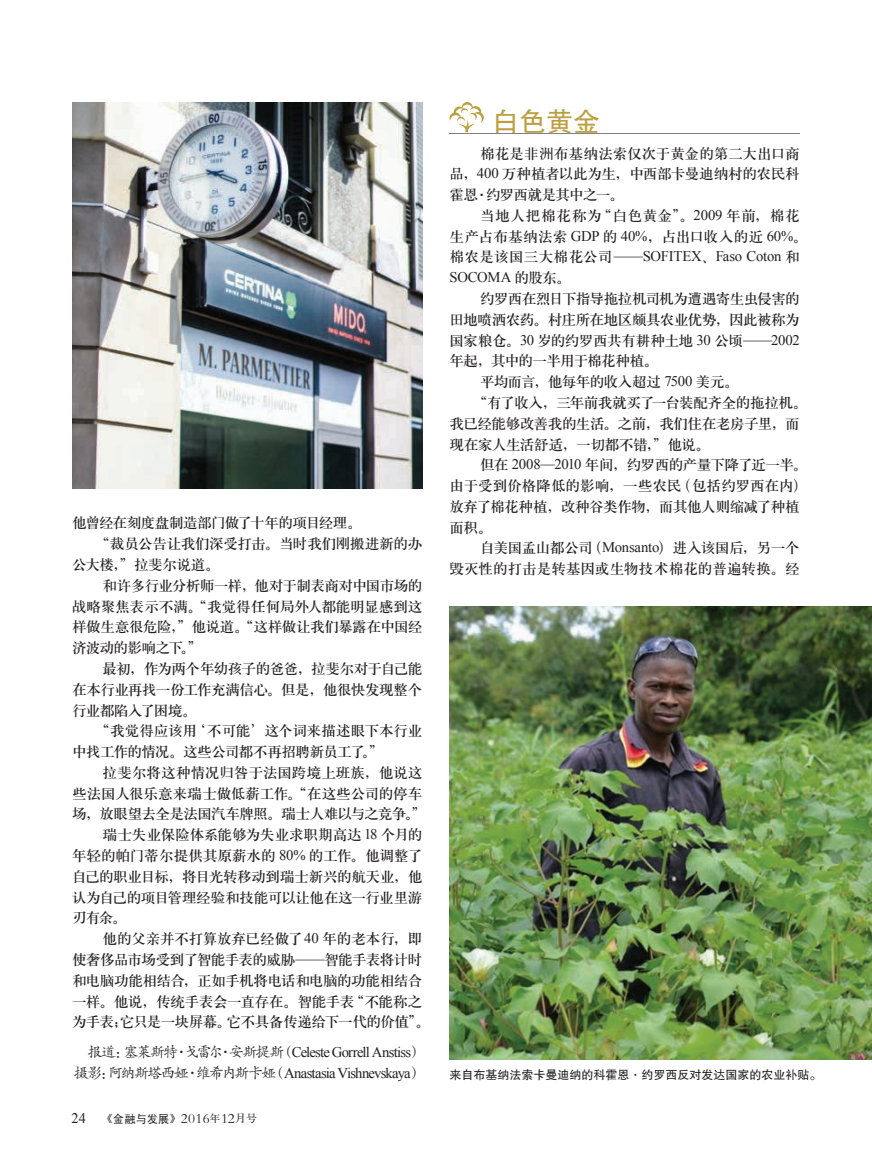
<style>
.page{position:relative;width:872px;height:1170px;background:#fff}
.page>*{position:absolute;margin:0;border:0;box-sizing:border-box;transform-origin:0 0}
.t1{font:27px "FZHTJW GB1 0";color:#bc9f3f}
.t2{font:14.7px/20.7px "H Ya 3 gj";letter-spacing:-.035em;color:#231f20;text-align:justify}
.t3{font:14.7px "H Ya 3 gj";letter-spacing:-.055em;color:#231f20}
.t4{font:14.7px/21px "Times New Roman";letter-spacing:-.045em;color:#231f20;text-align:right}
.t5{font:14.7px "H Ya 3 gj";letter-spacing:-.01em;color:#231f20}
.t6{font:14.7px/20.7px "H Ya 3 gj";letter-spacing:.015em;color:#231f20}
.t7{font:14.7px "H Ya 3 gj";letter-spacing:-.015em;color:#231f20}
.t8{font:14.7px/20.7px "Times New Roman";letter-spacing:-.015em;color:#231f20}
.t9{font:14.7px "H Ya 3 gj";letter-spacing:-.06em;color:#231f20}
.t10{font:14.25px "FZBSJW GB1 0";letter-spacing:.02em;color:#231f20}
.t11{font:12px "FZHTJW GB1 0";color:#231f20}
.s1{font-family:"Times New Roman"}
.s2{font-family:"FZKTJW GB1 0"}
.s3{font-family:"FZKTK GBK1 0"}
.s4{font-family:"Times New Roman";font-size:14.55px}
.s5{font-family:"FZHTJW GB1 0";font-size:10.05px}
.s6{font-family:"Sim Hei";font-size:11.55px}
.s7{font-family:"FZS3 JW GB1 0";font-size:10.2px}
.s8{font-family:"FZS3 JW GB1 0";font-size:10.65px}
.s9{font-family:"H Ya 3 gj"}
</style>
<div class="page">
<hr style="left:449px;top:133px;width:351px;height:1px;background:#808285">
<svg style="left:449px;top:102px;width:35px;height:30px"></svg>
<img style="left:449px;top:606px;width:423px;height:453px">
<img style="left:72px;top:102px;width:350px;height:386px">
<p class="t9" style="left:72px;top:515px;width:291px">他曾经在刻度盘制造部门做了十年的项目经理。</p>
<p class="t2" style="left:95px;top:533px;width:329px">“裁员公告让我们深受打击。当时我们刚搬进新的办</p>
<p class="t2" style="left:72px;top:554px;width:149px">公大楼，”拉斐尔说道。</p>
<p class="t3" style="left:103px;top:578px;width:321px">和许多行业分析师一样，他对于制表商对中国市场的</p>
<p class="t2" style="left:72px;top:596px;width:352px">战略聚焦表示不满。“我觉得任何局外人都能明显感到这</p>
<p class="t2" style="left:72px;top:616px;width:352px">样做生意很危险，”他说道。“这样做让我们暴露在中国经</p>
<p class="t2" style="left:72px;top:637px;width:132px">济波动的影响之下。”</p>
<p class="t2" style="left:103px;top:658px;width:321px">最初，作为两个年幼孩子的爸爸，拉斐尔对于自己能</p>
<p class="t2" style="left:72px;top:679px;width:352px">在本行业再找一份工作充满信心。但是，他很快发现整个</p>
<p class="t3" style="left:72px;top:702px;width:126px">行业都陷入了困境。</p>
<p class="t7" style="left:95px;top:723px;width:329px">“我觉得应该用‘不可能’这个词来描述眼下本行业</p>
<p class="t2" style="left:72px;top:741px;width:313px">中找工作的情况。这些公司都不再招聘新员工了。”</p>
<p class="t5" style="left:103px;top:765px;width:321px">拉斐尔将这种情况归咎于法国跨境上班族，他说这</p>
<p class="t2" style="left:72px;top:782px;width:352px">些法国人很乐意来瑞士做低薪工作。“在这些公司的停车</p>
<p class="t3" style="left:72px;top:806px;width:356px">场，放眼望去全是法国汽车牌照。瑞士人难以与之竞争。”</p>
<p class="t2" style="left:103px;top:824px;width:321px">瑞士失业保险体系能够为失业求职期高达 <span class="s1">18</span> 个月的</p>
<p class="t7" style="left:72px;top:848px;width:352px">年轻的帕门蒂尔提供其原薪水的 <span class="s1">80%</span> 的工作。他调整了</p>
<p class="t2" style="left:72px;top:866px;width:352px">自己的职业目标，将目光转移动到瑞士新兴的航天业，他</p>
<p class="t2" style="left:72px;top:886px;width:352px">认为自己的项目管理经验和技能可以让他在这一行业里游</p>
<p class="t2" style="left:72px;top:907px;width:56px">刃有余。</p>
<p class="t2" style="left:103px;top:928px;width:321px">他的父亲并不打算放弃已经做了<span class="s1">40</span> 年的老本行，即</p>
<p class="t2" style="left:72px;top:949px;width:352px">使奢侈品市场受到了智能手表的威胁<span class="s2">—</span>智能手表将计时</p>
<p class="t2" style="left:72px;top:969px;width:352px">和电脑功能相结合，正如手机将电话和电脑的功能相结合</p>
<p class="t2" style="left:72px;top:990px;width:352px">一样。他说，传统手表会一直存在。智能手表“不能称之</p>
<p class="t2" style="left:72px;top:1011px;width:359px">为手表；它只是一块屏幕。它不具备传递给下一代的价值”。</p>
<p class="t4" style="left:74px;top:1040px;width:350px"><span class="s3">报道：塞莱斯特</span><span class="s2">·</span><span class="s3">戈雷尔</span><span class="s2">·</span><span class="s3">安斯提斯（</span>Celeste Gorrell Anstiss<span class="s3">）摄影：阿纳斯塔西娅</span><span class="s2">·</span><span class="s3">维希内斯卡娅（</span>Anastasia Vishnevskaya<span class="s3">）</span></p>
<p class="t10" style="left:72px;top:1110px;width:187px"><span class="s4">24</span> <span class="s5">《</span><span class="s6">金融与发展</span><span class="s5">》</span> 2016<span class="s7">年</span>12<span class="s8">月号</span></p>
<h1 class="t1" style="left:492px;top:107px;width:109px">白色黄金</h1>
<p class="t2" style="left:449px;top:143px;width:352px;text-indent:31px">棉花是非洲布基纳法索仅次于黄金的第二大出口商品，<span class="s1">400</span> 万种植者以此为生，中西部卡曼迪纳村的农民科霍恩<span class="s2">·</span>约罗西就是其中之一。</p>
<p class="t6" style="left:449px;top:205px;width:359px;text-indent:31px">当地人把棉花称为“白色黄金”。<span class="s1">2009</span> 年前，棉花生产占布基纳法索 <span class="s1">GDP</span> 的 <span class="s1">40%</span>，占出口收入的近 <span class="s1">60%</span>。</p>
<p class="t8" style="left:449px;top:246px;width:352px"><span class="s9">棉农是该国三大棉花公司</span><span class="s2">—</span>SOFITEX<span class="s9">、</span>Faso Coton <span class="s9">和<br></span>SOCOMA <span class="s9">的股东。</span></p>
<p class="t3" style="left:480px;top:291px;width:321px">约罗西在烈日下指导拖拉机司机为遭遇寄生虫侵害的</p>
<p class="t2" style="left:449px;top:309px;width:352px">田地喷洒农药。村庄所在地区颇具农业优势，因此被称为</p>
<p class="t2" style="left:449px;top:330px;width:352px">国家粮仓。<span class="s1">30</span> 岁的约罗西共有耕种土地 <span class="s1">30</span> 公顷<span class="s2">—</span><span class="s1">2002</span></p>
<p class="t2" style="left:449px;top:350px;width:210px">年起，其中的一半用于棉花种植。</p>
<p class="t3" style="left:480px;top:374px;width:260px">平均而言，他每年的收入超过 <span class="s1">7500</span> 美元。</p>
<p class="t2" style="left:473px;top:392px;width:336px">“有了收入，三年前我就买了一台装配齐全的拖拉机。</p>
<p class="t2" style="left:449px;top:413px;width:352px">我已经能够改善我的生活。之前，我们住在老房子里，而</p>
<p class="t2" style="left:449px;top:433px;width:262px">现在家人生活舒适，一切都不错，”他说。</p>
<p class="t3" style="left:480px;top:457px;width:329px">但在 <span class="s1">2008</span><span class="s2">—</span><span class="s1">2010</span> 年间，约罗西的产量下降了近一半。</p>
<p class="t5" style="left:449px;top:478px;width:359px">由于受到价格降低的影响，一些农民（包括约罗西在内）</p>
<p class="t2" style="left:449px;top:496px;width:352px">放弃了棉花种植，改种谷类作物，而其他人则缩减了种植</p>
<p class="t2" style="left:449px;top:517px;width:44px">面积。</p>
<p class="t2" style="left:480px;top:537px;width:321px">自美国孟山都公司（<span class="s1">Monsanto</span>）进入该国后，另一个</p>
<p class="t5" style="left:449px;top:561px;width:352px">毁灭性的打击是转基因或生物技术棉花的普遍转换。经</p>
<p class="t11" style="left:449px;top:1067px;width:373px">来自布基纳法索卡曼迪纳的科霍恩<span class="s2">·</span>约罗西反对发达国家的农业补贴。</p>
</div>
